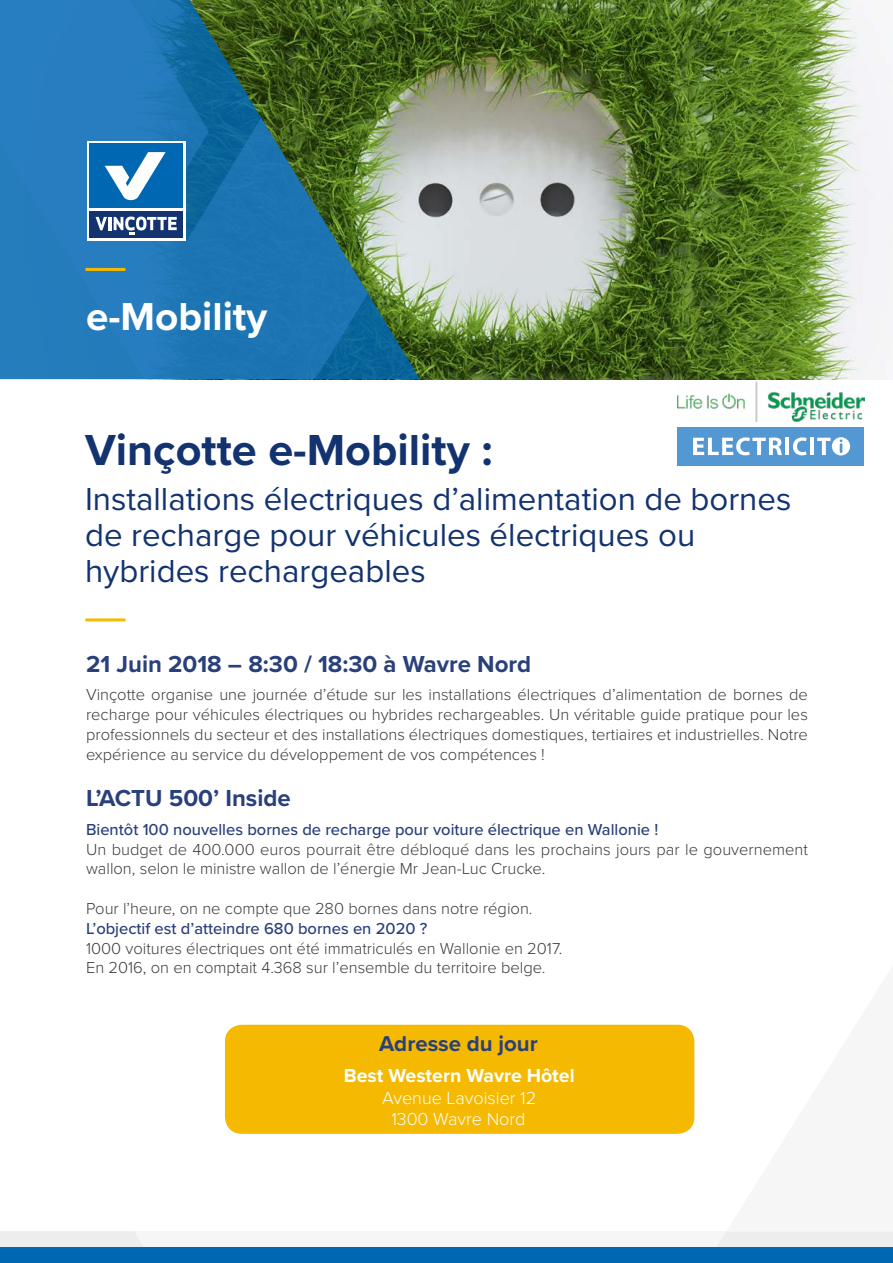
<style>
.page{position:relative;width:893px;height:1263px;background:#fff}
.page>*{position:absolute;margin:0;border:0;box-sizing:border-box;transform-origin:0 0}
.t1{font:700 45px "Proxima Nova";color:#133370}
.t2{font:700 40.5px "Proxima Nova";color:#fff}
.t3{font:33px/36px "Proxima Nova";color:#133370}
.t4{font:700 24px "Proxima Nova";color:#2a407b}
.t5{font:700 22.2px "Proxima Nova";color:#2a407b}
.t6{font:700 19.5px "Proxima Nova";color:#fff}
.t7{font:300 18px/21.6px "Proxima Nova";color:#fff;text-align:center}
.t8{font:300 16.5px/19.8px "Proxima Nova";color:#3c3c3b}
.t9{font:500 16.5px "Proxima Nova";color:#2a407b}
</style>
<div class="page">
<img style="left:420px;top:0;width:473px;height:379px">
<svg style="left:0;top:0;width:420px;height:379px;background:#317792"></svg>
<div style="left:0;top:1231px;width:893px;height:32px;background:#f6f6f6"></div>
<div style="left:0;top:1247px;width:893px;height:16px;background:#0067b2"></div>
<hr style="left:85px;top:618px;width:40px;height:3px;background:#f4b900">
<hr style="left:85px;top:268px;width:40px;height:3px;background:#f4b900">
<svg style="left:87px;top:141px;width:99px;height:100px"></svg>
<div style="left:90px;top:144px;width:93px;height:64px;background:#0067b2"></div>
<svg style="left:105px;top:152px;width:61px;height:48px"></svg>
<div style="left:90px;top:211px;width:93px;height:27px;background:#133370"></div>
<svg style="left:96px;top:217px;width:81px;height:18px"></svg>
<img style="left:677px;top:382px;width:187px;height:39px">
<div style="left:677px;top:427px;width:187px;height:39px;background:#5498d3"></div>
<svg style="left:693px;top:437px;width:89px;height:18px"></svg>
<hr style="left:785px;top:438px;width:4px;height:17px;background:#fff">
<svg style="left:793px;top:437px;width:14px;height:18px"></svg>
<hr style="left:810px;top:438px;width:4px;height:17px;background:#fff">
<svg style="left:817px;top:437px;width:33px;height:18px"></svg>
<div style="left:225px;top:1025px;width:469px;height:109px;background:#f4b900;border-radius:17px"></div>
<h2 class="t2" style="left:86px;top:286px;width:183px">e-Mobility</h2>
<h1 class="t1" style="left:85px;top:416px;width:409px">Vinçotte e-Mobility :</h1>
<h3 class="t3" style="left:85px;top:479px;width:708px">Installations électriques d’alimentation de bornes de recharge pour véhicules électriques ou hybrides rechargeables</h3>
<h3 class="t4" style="left:86px;top:646px;width:447px">21 Juin 2018 – 8:30 / 18:30 à Wavre Nord</h3>
<p class="t8" style="left:86px;top:684px;width:723px;text-align:justify">Vinçotte organise une journée d’étude sur les installations électriques d’alimentation de bornes de recharge pour véhicules électriques ou hybrides rechargeables. Un véritable guide pratique pour les professionnels du secteur et des installations électriques domestiques, tertiaires et industrielles. Notre expérience au service du développement de vos compétences !</p>
<h3 class="t4" style="left:86px;top:780px;width:206px">L’ACTU 500’ Inside</h3>
<p class="t9" style="left:86px;top:817px;width:574px">Bientôt 100 nouvelles bornes de recharge pour voiture électrique en Wallonie !</p>
<p class="t8" style="left:86px;top:838px;width:723px">Un budget de 400.000 euros pourrait être débloqué dans les prochains jours par le gouvernement wallon, selon le ministre wallon de l’énergie Mr Jean-Luc Crucke.</p>
<p class="t8" style="left:86px;top:898px;width:448px">Pour l’heure, on ne compte que 280 bornes dans notre région.</p>
<p class="t9" style="left:86px;top:916px;width:343px">L’objectif est d’atteindre 680 bornes en 2020 ?</p>
<p class="t8" style="left:86px;top:937px;width:478px">1000 voitures électriques ont été immatriculés en Wallonie en 2017.<br>En 2016, on en comptait 4.368 sur l’ensemble du territoire belge.</p>
<h3 class="t5" style="left:379px;top:1027px;width:160px">Adresse du jour</h3>
<p class="t6" style="left:344px;top:1061px;width:232px">Best Western Wavre Hôtel</p>
<p class="t7" style="left:382px;top:1086px;width:156px">Avenue Lavoisier 12<br>1300 Wavre Nord</p>
</div>
